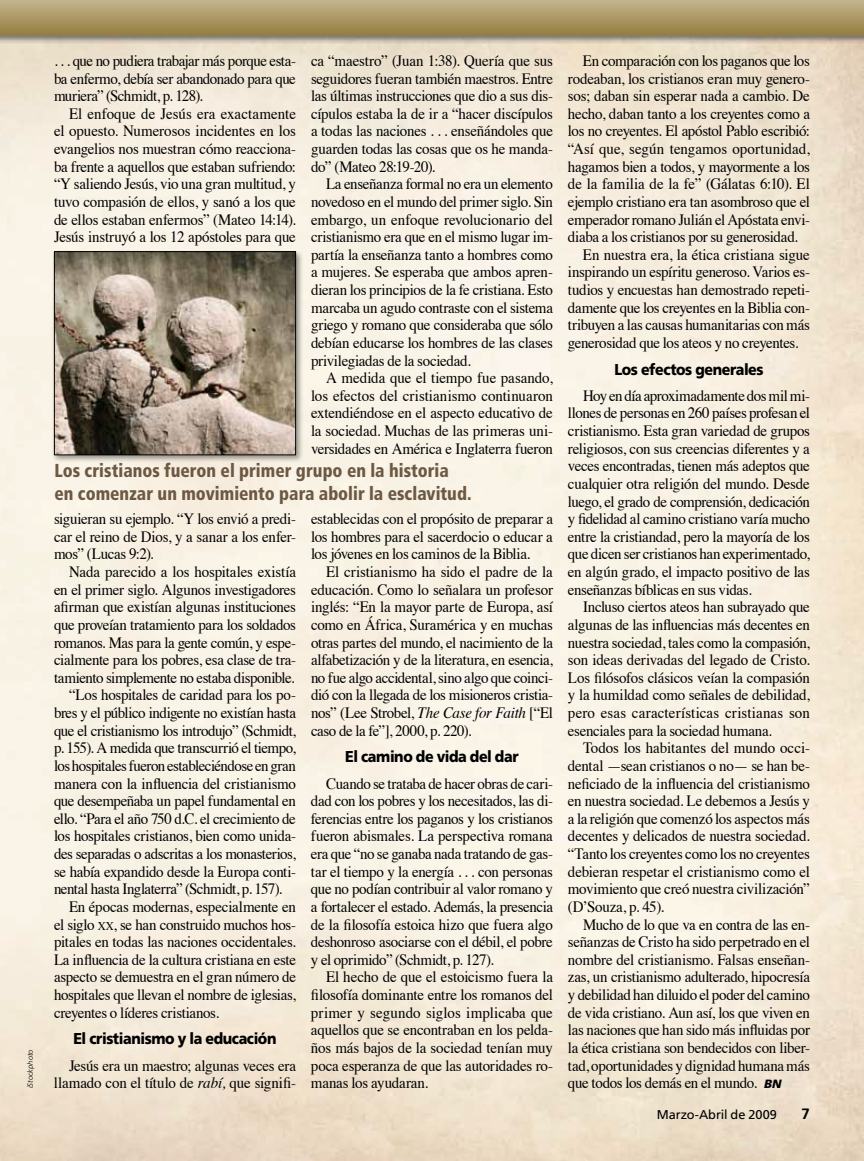
<style>
.page{position:relative;width:864px;height:1161px;background:#fff}
.page>*{position:absolute;margin:0;border:0;box-sizing:border-box;transform-origin:0 0}
.t1{font:900 condensed 18.75px/22.5px "Frutiger";color:#6d5943;scale:.93 1}
.t2{font:15.75px/17.5px "Times";letter-spacing:-.02em;color:#000;text-align:justify;scale:.95 1}
.t3{font:900 15.75px "Frutiger";letter-spacing:-.025em;color:#000;scale:.9 1}
.t4{font:15.75px "Times";color:#000;scale:.95 1}
.t5{font:15.75px "Times";letter-spacing:.005em;color:#000;scale:.95 1}
.t6{font:700 15px "Frutiger";color:#000}
.t7{font:12.75px "Frutiger";letter-spacing:-.005em;color:#000}
.t8{font:italic 300 7.5px "Frutiger";letter-spacing:.01em;color:#000}
.s1{font-size:11.85px}
.s2{font-style:italic}
.s3{font-family:"Frutiger";font-weight:900;font-style:italic;font-size:12px}
</style>
<div class="page">
<div style="left:0;top:0;width:864px;height:44px;background:#000;opacity:.55"></div>
<svg style="left:0;top:0;width:864px;height:36px;background:#ab9866"></svg>
<div style="left:52px;top:249px;width:252px;height:214px;background:#000;opacity:.4"></div>
<img style="left:56px;top:253px;width:238px;height:200px">
<div style="left:54px;top:251px;width:242px;height:204px;border:1px solid #000"></div>
<p class="t8" style="left:26px;top:1088px;width:40px;rotate:-90deg">iStockphoto</p>
<p class="t2" style="left:54px;top:51px;width:256px">. . . que no pudiera trabajar más porque esta&shy;ba enfermo, debía ser abandonado para que muriera” (Schmidt, p. 128).</p>
<p class="t2" style="left:54px;top:103px;width:256px;text-indent:15px">El enfoque de Jesús era exactamente el opuesto. Numerosos incidentes en los evangelios nos muestran cómo reacciona&shy;ba frente a aquellos que estaban sufriendo: “Y saliendo Jesús, vio una gran multitud, y tuvo compasión de ellos, y sanó a los que de ellos estaban enfermos” (Mateo 14:14).<br>Jesús instruyó a los 12 apóstoles para que</p>
<p class="t2" style="left:311px;top:51px;width:256px">ca “maestro” (Juan 1:38). Quería que sus seguidores fueran también maestros. Entre las últimas instrucciones que dio a sus dis&shy;cípulos estaba la de ir a “hacer discípulos a todas las naciones . . . enseñándoles que guarden todas las cosas que os he manda&shy;do” (Mateo 28:19-20).</p>
<p class="t2" style="left:311px;top:174px;width:256px;text-indent:15px">La enseñanza formal no era un elemento novedoso en el mundo del primer siglo. Sin embargo, un enfoque revolucionario del cristianismo era que en el mismo lugar im&shy;partía la enseñanza tanto a hombres como a mujeres. Se esperaba que ambos apren&shy;dieran los principios de la fe cristiana. Esto marcaba un agudo contraste con el sistema griego y romano que consideraba que sólo debían educarse los hombres de las clases privilegiadas de la sociedad.</p>
<p class="t2" style="left:311px;top:368px;width:256px;text-indent:15px">A medida que el tiempo fue pasando, los efectos del cristianismo continuaron extendiéndose en el aspecto educativo de la sociedad. Muchas de las primeras uni&shy;versidades en América e Inglaterra fueron</p>
<p class="t1" style="left:54px;top:459px;width:450px">Los cristianos fueron el primer grupo en la historia en comenzar un movimiento para abolir la esclavitud.</p>
<p class="t2" style="left:54px;top:509px;width:256px">siguieran su ejemplo. “Y los envió a predi&shy;car el reino de Dios, y a sanar a los enfer&shy;mos” (Lucas 9:2).</p>
<p class="t2" style="left:69px;top:562px;width:240px">Nada parecido a los hospitales existía</p>
<p class="t2" style="left:54px;top:579px;width:256px">en el primer siglo. Algunos investigadores</p>
<p class="t2" style="left:54px;top:597px;width:256px">afirman que existían algunas instituciones</p>
<p class="t2" style="left:54px;top:615px;width:256px">que proveían tratamiento para los soldados</p>
<p class="t2" style="left:54px;top:632px;width:256px">romanos. Mas para la gente común, y espe-</p>
<p class="t2" style="left:54px;top:650px;width:256px">cialmente para los pobres, esa clase de tra-</p>
<p class="t2" style="left:54px;top:667px;width:255px">tamiento simplemente no estaba disponible.</p>
<p class="t2" style="left:69px;top:685px;width:240px">“Los hospitales de caridad para los po-</p>
<p class="t2" style="left:54px;top:703px;width:256px">bres y el público indigente no existían hasta</p>
<p class="t2" style="left:54px;top:720px;width:256px">que el cristianismo los introdujo” (Schmidt,</p>
<p class="t2" style="left:54px;top:738px;width:256px">p. 155). A medida que transcurrió el tiempo,</p>
<p class="t2" style="left:54px;top:756px;width:256px">los hospitales fueron estableciéndose en gran</p>
<p class="t2" style="left:54px;top:773px;width:256px">manera con la influencia del cristianismo</p>
<p class="t2" style="left:54px;top:791px;width:256px">que desempeñaba un papel fundamental en</p>
<p class="t2" style="left:54px;top:808px;width:256px">ello. “Para el año 750 d.C. el crecimiento de</p>
<p class="t2" style="left:54px;top:826px;width:256px">los hospitales cristianos, bien como unida-</p>
<p class="t2" style="left:54px;top:844px;width:256px">des separadas o adscritas a los monasterios,</p>
<p class="t2" style="left:54px;top:861px;width:256px">se había expandido desde la Europa conti-</p>
<p class="t2" style="left:54px;top:879px;width:242px">nental hasta Inglaterra” (Schmidt, p. 157).</p>
<p class="t2" style="left:69px;top:897px;width:240px">En épocas modernas, especialmente en</p>
<p class="t2" style="left:54px;top:914px;width:256px">el siglo <span class="s1">xx</span>, se han construido muchos hos-</p>
<p class="t2" style="left:54px;top:932px;width:256px">pitales en todas las naciones occidentales.</p>
<p class="t2" style="left:54px;top:949px;width:256px">La influencia de la cultura cristiana en este</p>
<p class="t2" style="left:54px;top:967px;width:256px">aspecto se demuestra en el gran número de</p>
<p class="t2" style="left:54px;top:985px;width:256px">hospitales que llevan el nombre de iglesias,</p>
<p class="t2" style="left:54px;top:1002px;width:175px">creyentes o líderes cristianos.</p>
<p class="t3" style="left:73px;top:1029px;width:227px">El cristianismo y la educación</p>
<p class="t2" style="left:54px;top:1055px;width:256px;text-align:right">Jesús era un maestro; algunas veces era llamado con el título de <span class="s2">rabí,</span> que signifi-</p>
<p class="t2" style="left:311px;top:509px;width:256px">establecidas con el propósito de preparar a los hombres para el sacerdocio o educar a los jóvenes en los caminos de la Biblia.</p>
<p class="t2" style="left:311px;top:562px;width:256px;text-indent:15px">El cristianismo ha sido el padre de la educación. Como lo señalara un profesor inglés: “En la mayor parte de Europa, así como en África, Suramérica y en muchas otras partes del mundo, el nacimiento de la alfabetización y de la literatura, en esencia, no fue algo accidental, sino algo que coinci&shy;dió con la llegada de los misioneros cristia&shy;nos” (Lee Strobel, <span class="s2">The Case for Faith</span> [“El caso de la fe”], 2000, p. 220).</p>
<p class="t3" style="left:345px;top:747px;width:194px">El camino de vida del dar</p>
<p class="t2" style="left:311px;top:773px;width:256px;text-indent:15px">Cuando se trataba de hacer obras de cari&shy;dad con los pobres y los necesitados, las di&shy;ferencias entre los paganos y los cristianos fueron abismales. La perspectiva romana era que “no se ganaba nada tratando de gas&shy;tar el tiempo y la energía . . . con personas que no podían contribuir al valor romano y a fortalecer el estado. Además, la presencia de la filosofía estoica hizo que fuera algo deshonroso asociarse con el débil, el pobre y el oprimido” (Schmidt, p. 127).</p>
<p class="t2" style="left:311px;top:967px;width:256px;text-indent:15px">El hecho de que el estoicismo fuera la filosofía dominante entre los romanos del primer y segundo siglos implicaba que aquellos que se encontraban en los pelda&shy;ños más bajos de la sociedad tenían muy poca esperanza de que las autoridades ro&shy;manas los ayudaran.</p>
<p class="t2" style="left:583px;top:51px;width:240px">En comparación con los paganos que los</p>
<p class="t2" style="left:568px;top:68px;width:256px">rodeaban, los cristianos eran muy genero-</p>
<p class="t2" style="left:568px;top:86px;width:256px">sos; daban sin esperar nada a cambio. De</p>
<p class="t2" style="left:568px;top:103px;width:256px">hecho, daban tanto a los creyentes como a</p>
<p class="t2" style="left:568px;top:121px;width:256px">los no creyentes. El apóstol Pablo escribió:</p>
<p class="t5" style="left:568px;top:134px;width:256px">“Así que, según tengamos oportunidad,</p>
<p class="t2" style="left:568px;top:156px;width:256px">hagamos bien a todos, y mayormente a los</p>
<p class="t4" style="left:568px;top:169px;width:256px">de la familia de la fe” (Gálatas 6:10). El</p>
<p class="t2" style="left:568px;top:192px;width:256px">ejemplo cristiano era tan asombroso que el</p>
<p class="t2" style="left:568px;top:209px;width:256px">emperador romano Julián el Apóstata envi-</p>
<p class="t2" style="left:568px;top:227px;width:244px">diaba a los cristianos por su generosidad.</p>
<p class="t2" style="left:583px;top:244px;width:240px">En nuestra era, la ética cristiana sigue</p>
<p class="t2" style="left:568px;top:262px;width:256px">inspirando un espíritu generoso. Varios es-</p>
<p class="t2" style="left:568px;top:280px;width:256px">tudios y encuestas han demostrado repeti-</p>
<p class="t2" style="left:568px;top:297px;width:256px">damente que los creyentes en la Biblia con-</p>
<p class="t2" style="left:568px;top:315px;width:256px">tribuyen a las causas humanitarias con más</p>
<p class="t2" style="left:568px;top:333px;width:244px">generosidad que los ateos y no creyentes.</p>
<p class="t3" style="left:614px;top:360px;width:167px">Los efectos generales</p>
<p class="t2" style="left:568px;top:385px;width:256px;text-indent:15px">Hoy en día aproximadamente dos mil mi&shy;llones de personas en 260 países profesan el cristianismo. Esta gran variedad de grupos religiosos, con sus creencias diferentes y a veces encontradas, tienen más adeptos que cualquier otra religión del mundo. Desde luego, el grado de comprensión, dedicación y fidelidad al camino cristiano varía mucho entre la cristiandad, pero la mayoría de los que dicen ser cristianos han experimentado, en algún grado, el impacto positivo de las enseñanzas bíblicas en sus vidas.</p>
<p class="t2" style="left:568px;top:597px;width:256px;text-indent:15px">Incluso ciertos ateos han subrayado que algunas de las influencias más decentes en nuestra sociedad, tales como la compasión, son ideas derivadas del legado de Cristo.<br>Los filósofos clásicos veían la compasión y la humildad como señales de debilidad, pero esas características cristianas son esenciales para la sociedad humana.</p>
<p class="t2" style="left:568px;top:738px;width:256px;text-indent:15px">Todos los habitantes del mundo occi&shy;dental —sean cristianos o no— se han be&shy;neficiado de la influencia del cristianismo en nuestra sociedad. Le debemos a Jesús y a la religión que comenzó los aspectos más decentes y delicados de nuestra sociedad. “Tanto los creyentes como los no creyentes debieran respetar el cristianismo como el movimiento que creó nuestra civilización” (D’Souza, p. 45).</p>
<p class="t2" style="left:568px;top:914px;width:256px;text-indent:15px">Mucho de lo que va en contra de las en&shy;señanzas de Cristo ha sido perpetrado en el nombre del cristianismo. Falsas enseñan&shy;zas, un cristianismo adulterado, hipocresía y debilidad han diluido el poder del camino de vida cristiano. Aun así, los que viven en las naciones que han sido más influidas por la ética cristiana son bendecidos con liber&shy;tad, oportunidades y dignidad humana más que todos los demás en el mundo. <span class="s3">BN</span></p>
<p class="t7" style="left:657px;top:1107px;width:121px">Marzo-Abril de 2009</p>
<p class="t6" style="left:802px;top:1105px;width:10px">7</p>
</div>
